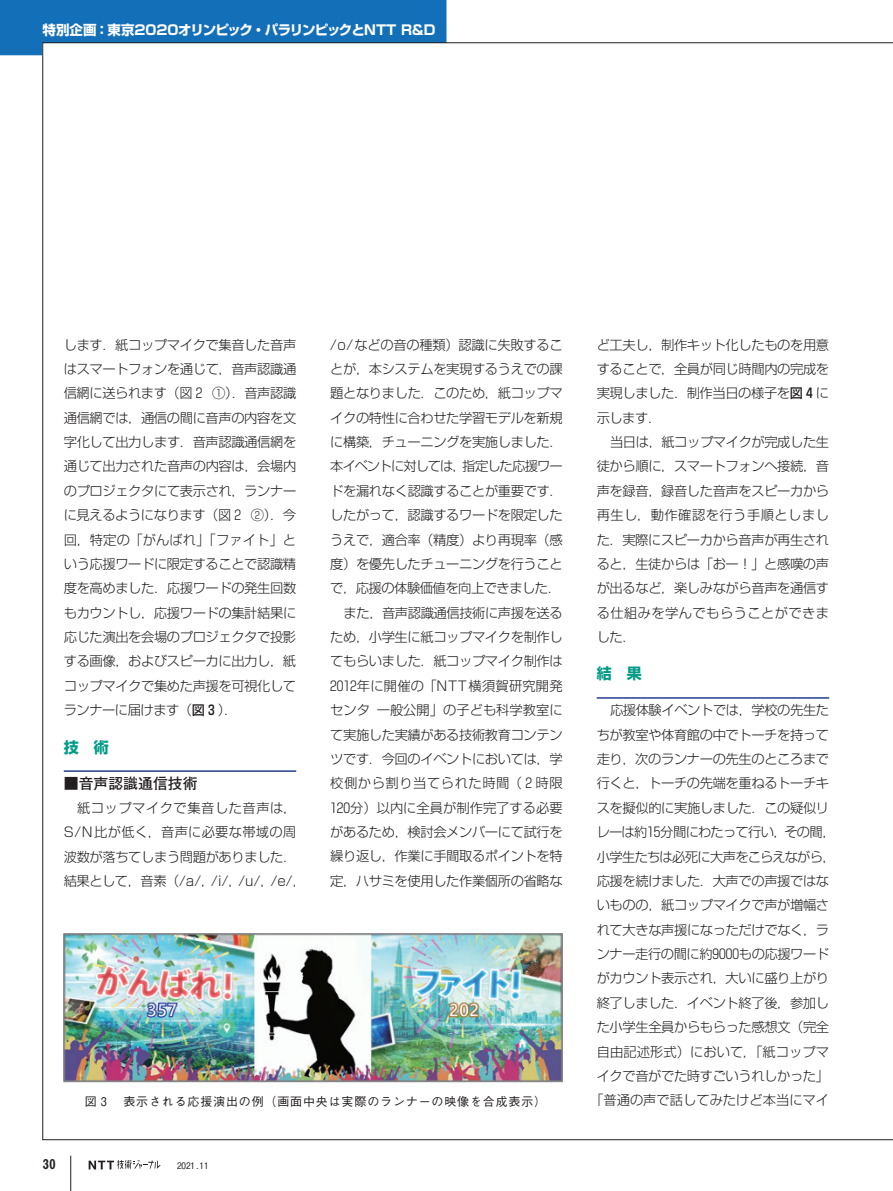
<style>
.page{position:relative;width:893px;height:1191px;background:#fff}
.page>*{position:absolute;margin:0;border:0;box-sizing:border-box;transform-origin:0 0}
.t1{font:700 15px "Shin Go Pr 6";color:#009b87}
.t2{font:700 14.85px "Futo Go B101 Pr 6";color:#231f20}
.t3{font:700 13.5px "Shin Go Pr 6";letter-spacing:-.035em;color:#fff}
.t4{font:13.5px "Midashi Go Pr 6 MB31";color:#231f20}
.t5{font:300 13.35px/24.3px "Shin Go Pr 6";letter-spacing:-.03em;color:#231f20;text-align:justify}
.t6{font:300 13.35px "Shin Go Pr 6";color:#231f20}
.t7{font:500 12px "Gothic BBB Pr 6";letter-spacing:.07em;color:#231f20}
.t8{font:500 9px "Gothic BBB Pr 6";color:#231f20}
.s1{font-weight:500}
</style>
<div class="page">
<div style="left:0;top:0;width:446px;height:55px;background:#136fb8"></div>
<svg style="left:89px;top:1160px;width:72px;height:9px"></svg>
<hr style="left:70px;top:1155px;width:1px;height:36px;background:#231f20">
<div style="left:43px;top:43px;width:850px;height:1096px;background:#fff"></div>
<hr style="left:64px;top:770px;width:232px;height:2px;background:#253f8e">
<hr style="left:597px;top:697px;width:232px;height:1px;background:#253f8e">
<img style="left:64px;top:933px;width:499px;height:149px">
<p class="t3" style="left:43px;top:19px;width:394px">特別企画：東京2020オリンピック・パラリンピックとNTT R&amp;D</p>
<p class="t5" style="left:64px;top:331px;width:234px">します．紙コップマイクで集音した音声はスマートフォンを通じて，音声認識通信網に送られます（図 2 ①）．音声認識通信網では，通信の間に音声の内容を文字化して出力します．音声認識通信網を通じて出力された音声の内容は，会場内のプロジェクタにて表示され，ランナーに見えるようになります（図 2 ②）．今回，特定の「がんばれ」「ファイト」という応援ワードに限定することで認識精度を高めました．応援ワードの発生回数もカウントし，応援ワードの集計結果に応じた演出を会場のプロジェクタで投影する画像，およびスピーカに出力し，紙コップマイクで集めた声援を可視化してランナーに届けます（<span class="s1">図 ₃</span> ）．</p>
<p class="t1" style="left:64px;top:735px;width:46px">技　術</p>
<p class="t2" style="left:64px;top:771px;width:135px">■音声認識通信技術</p>
<p class="t5" style="left:64px;top:794px;width:234px;text-indent:13px">紙コップマイクで集音した音声は，S/N比が低く，音声に必要な帯域の周波数が落ちてしまう問題がありました．結果として，音素（/a/, /i/, /u/, /e/,</p>
<p class="t5" style="left:330px;top:331px;width:234px;text-align:right">/o/などの音の種類）認識に失敗することが，本システムを実現するうえでの課題となりました．このため，紙コップマイクの特性に合わせた学習モデルを新規に構築，チューニングを実施しました．本イベントに対しては，指定した応援ワードを漏れなく認識することが重要です．したがって，認識するワードを限定したうえで，適合率（精度）より再現率（感度）を優先したチューニングを行うことで，応援の体験価値を向上できました．また，音声認識通信技術に声援を送るため，小学生に紙コップマイクを制作してもらいました．紙コップマイク制作は<br>2012年に開催の「NTT横須賀研究開発センタ 一般公開」の子ども科学教室にて実施した実績がある技術教育コンテンツです．今回のイベントにおいては，学校側から割り当てられた時間（ 2 時限<br>120分）以内に全員が制作完了する必要があるため，検討会メンバーにて試行を繰り返し，作業に手間取るポイントを特定，ハサミを使用した作業個所の省略な</p>
<p class="t5" style="left:597px;top:331px;width:234px">ど工夫し，制作キット化したものを用意することで，全員が同じ時間内の完成を実現しました．制作当日の様子を<span class="s1">図 ₄</span> に示します．</p>
<p class="t5" style="left:597px;top:428px;width:234px;text-indent:13px">当日は，紙コップマイクが完成した生徒から順に，スマートフォンへ接続，音声を録音，録音した音声をスピーカから再生し，動作確認を行う手順としました．実際にスピーカから音声が再生されると，生徒からは「おー！」と感嘆の声が出るなど，楽しみながら音声を通信する仕組みを学んでもらうことができました．</p>
<p class="t1" style="left:597px;top:662px;width:46px">結　果</p>
<p class="t5" style="left:597px;top:697px;width:240px;text-align:center">応援体験イベントでは，学校の先生た<br>ちが教室や体育館の中でトーチを持って走り，次のランナーの先生のところまで行くと，トーチの先端を重ねるトーチキスを擬似的に実施しました．この疑似リレーは約1₅分間にわたって行い，その間，小学生たちは必死に大声をこらえながら，応援を続けました．大声での声援ではないものの，紙コップマイクで声が増幅されて大きな声援になっただけでなく，ランナー走行の間に約9000もの応援ワードがカウント表示され，大いに盛り上がり終了しました．イベント終了後，参加した小学生全員からもらった感想文（完全自由記述形式）において，「紙コップマイクで音がでた時すごいうれしかった」</p>
<p class="t7" style="left:85px;top:1091px;width:463px">図 ₃ 　表示される応援演出の例（画面中央は実際のランナーの映像を合成表示）</p>
<p class="t6" style="left:590px;top:1089px;width:241px">「普通の声で話してみたけど本当にマイ</p>
<p class="t4" style="left:43px;top:1153px;width:15px">₃₀</p>
<p class="t8" style="left:177px;top:1158px;width:33px">2021.11</p>
</div>
